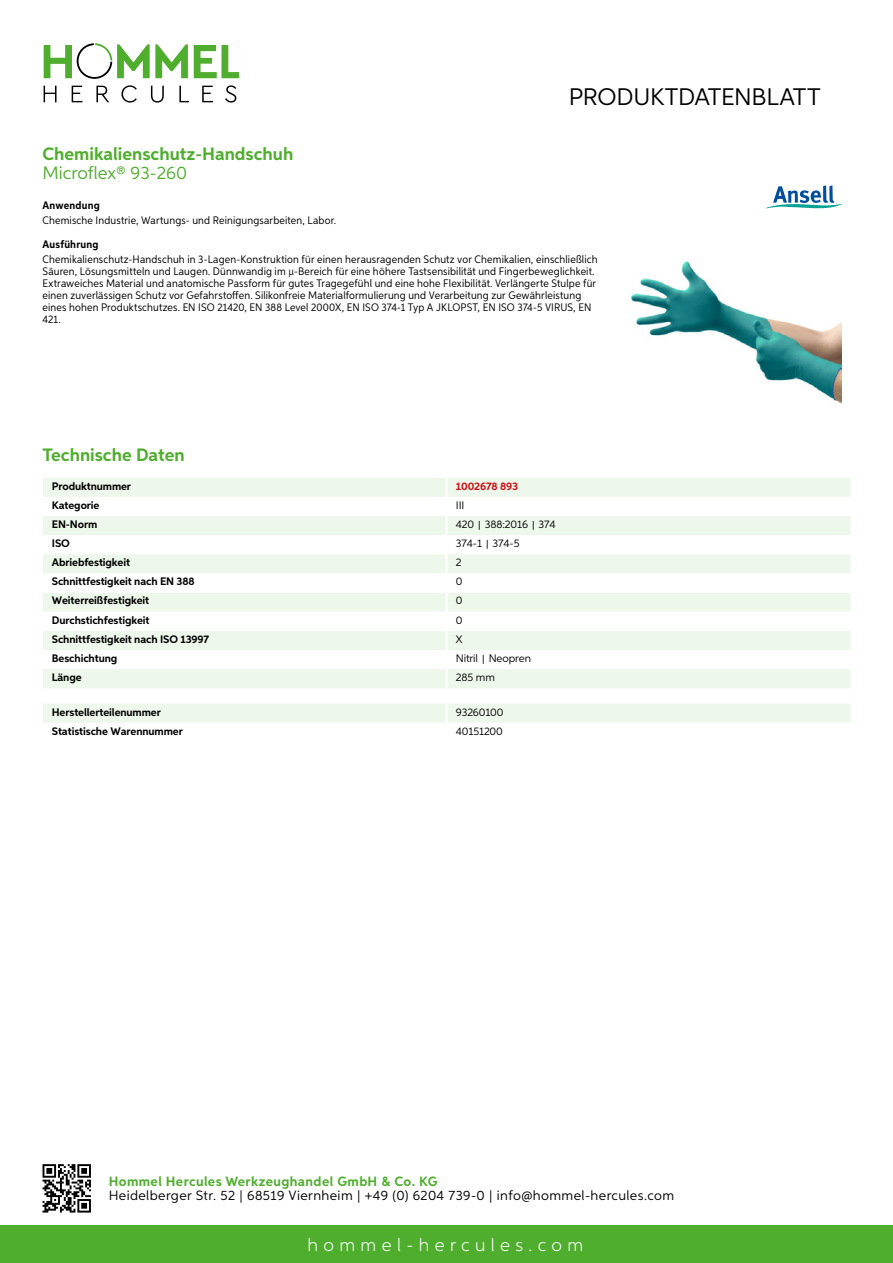
<style>
.page{position:relative;width:893px;height:1263px;background:#fff}
.page>*{position:absolute;margin:0;border:0;box-sizing:border-box;transform-origin:0 0}
.t1{font:24px "Aspira";letter-spacing:-.01em;color:#000}
.t2{font:700 18px "Aspira";color:#50ae2f}
.t3{font:300 18px "Aspira";letter-spacing:.3em;color:#fff}
.t4{font:18px "Aspira";color:#50ae2f}
.t5{font:13.5px "Aspira";letter-spacing:.03em;color:#000}
.t6{font:700 13.5px "Aspira";letter-spacing:.03em;color:#50ae2f}
.t7{font:10.95px/12px "Aspira Nar";letter-spacing:.015em;color:#000}
.t8{font:700 10.95px "Aspira";letter-spacing:-.01em;color:#000}
.t9{font:10.95px "Aspira";letter-spacing:-.01em;color:#000}
.t10{font:700 10.95px "Aspira Nar";letter-spacing:.02em;color:#000}
.t11{font:700 10.95px "Aspira";letter-spacing:-.01em;color:#cd1013}
.s1{font-family:"Wuerth Global";font-size:10.5px}
</style>
<div class="page">
<div style="left:0;top:1226px;width:893px;height:37px;background:#50ae2f"></div>
<svg style="left:43px;top:1164px;width:48px;height:48px"></svg>
<svg style="left:194px;top:45px;width:45px;height:33px"></svg>
<svg style="left:44px;top:43px;width:144px;height:36px"></svg>
<svg style="left:44px;top:86px;width:13px;height:16px"></svg>
<svg style="left:72px;top:86px;width:10px;height:16px"></svg>
<svg style="left:96px;top:86px;width:13px;height:16px"></svg>
<svg style="left:121px;top:85px;width:16px;height:18px"></svg>
<svg style="left:151px;top:86px;width:13px;height:17px"></svg>
<svg style="left:179px;top:86px;width:10px;height:16px"></svg>
<svg style="left:202px;top:86px;width:11px;height:16px"></svg>
<svg style="left:225px;top:85px;width:11px;height:18px"></svg>
<div style="left:43px;top:478px;width:807px;height:210px;background:#eef7eb"></div>
<svg style="left:43px;top:497px;width:807px;height:172px"></svg>
<hr style="left:445px;top:478px;width:3px;height:19px;background:#fff">
<hr style="left:445px;top:497px;width:3px;height:19px;background:#fff">
<hr style="left:445px;top:516px;width:3px;height:19px;background:#fff">
<hr style="left:445px;top:535px;width:3px;height:19px;background:#fff">
<hr style="left:445px;top:554px;width:3px;height:19px;background:#fff">
<hr style="left:445px;top:573px;width:3px;height:19px;background:#fff">
<hr style="left:445px;top:592px;width:3px;height:20px;background:#fff">
<hr style="left:445px;top:612px;width:3px;height:19px;background:#fff">
<hr style="left:445px;top:631px;width:3px;height:19px;background:#fff">
<hr style="left:445px;top:650px;width:3px;height:19px;background:#fff">
<hr style="left:445px;top:669px;width:3px;height:19px;background:#fff">
<div style="left:43px;top:704px;width:807px;height:19px;background:#eef7eb"></div>
<img style="left:631px;top:261px;width:211px;height:143px">
<svg style="left:766px;top:185px;width:76px;height:23px"></svg>
<h1 class="t1" style="left:569px;top:82px;width:253px">Produktdatenblatt</h1>
<h2 class="t2" style="left:43px;top:142px;width:252px">Chemikalienschutz-Handschuh</h2>
<h2 class="t4" style="left:43px;top:162px;width:146px">Microflex® 93-260</h2>
<p class="t10" style="left:43px;top:199px;width:59px">Anwendung</p>
<p class="t7" style="left:43px;top:214px;width:295px">Chemische Industrie, Wartungs- und Reinigungsarbeiten, Labor.</p>
<p class="t10" style="left:43px;top:237px;width:58px">Ausführung</p>
<p class="t7" style="left:43px;top:253px;width:557px">Chemikalienschutz-Handschuh in 3-Lagen-Konstruktion für einen herausragenden Schutz vor Chemikalien, einschließlich Säuren, Lösungsmitteln und Laugen. Dünnwandig im µ-Bereich für eine höhere Tastsensibilität und Fingerbeweglichkeit.<br>Extraweiches Material und anatomische Passform für gutes Tragegefühl und eine hohe Flexibilität. Verlängerte Stulpe für einen zuverlässigen Schutz vor Gefahrstoffen. Silikonfreie Materialformulierung und Verarbeitung zur Gewährleistung eines hohen Produktschutzes. EN ISO 21420, EN 388 Level 2000X, EN ISO 374-1 Typ A JKLOPST, EN ISO 374-5 VIRUS, EN 421.</p>
<h2 class="t2" style="left:43px;top:444px;width:144px">Technische Daten</h2>
<p class="t8" style="left:52px;top:479px;width:81px">Produktnummer</p>
<p class="t11" style="left:456px;top:479px;width:64px">1002678 893</p>
<p class="t8" style="left:52px;top:498px;width:49px">Kategorie</p>
<p class="t9" style="left:456px;top:498px;width:10px">III</p>
<p class="t8" style="left:52px;top:517px;width:47px">EN-Norm</p>
<p class="t9" style="left:456px;top:517px;width:101px">420 <span class="s1">|</span> 388:2016 <span class="s1">|</span> 374</p>
<p class="t8" style="left:52px;top:537px;width:19px">ISO</p>
<p class="t9" style="left:456px;top:537px;width:65px">374-1 <span class="s1">|</span> 374-5</p>
<p class="t8" style="left:52px;top:556px;width:80px">Abriebfestigkeit</p>
<p class="t9" style="left:456px;top:556px;width:7px">2</p>
<p class="t8" style="left:52px;top:575px;width:144px">Schnittfestigkeit nach EN 388</p>
<p class="t9" style="left:456px;top:575px;width:8px">0</p>
<p class="t8" style="left:52px;top:594px;width:99px">Weiterreißfestigkeit</p>
<p class="t9" style="left:456px;top:594px;width:8px">0</p>
<p class="t8" style="left:52px;top:613px;width:99px">Durchstichfestigkeit</p>
<p class="t9" style="left:456px;top:613px;width:8px">0</p>
<p class="t8" style="left:52px;top:632px;width:159px">Schnittfestigkeit nach ISO 13997</p>
<p class="t9" style="left:456px;top:632px;width:8px">X</p>
<p class="t8" style="left:52px;top:651px;width:67px">Beschichtung</p>
<p class="t9" style="left:456px;top:651px;width:77px">N itril <span class="s1">|</span> Neopren</p>
<p class="t8" style="left:52px;top:670px;width:31px">Länge</p>
<p class="t9" style="left:456px;top:671px;width:41px">285 mm</p>
<p class="t8" style="left:52px;top:705px;width:111px">Herstellerteilenummer</p>
<p class="t9" style="left:456px;top:705px;width:49px">93260100</p>
<p class="t8" style="left:52px;top:724px;width:132px">Statistische Warennummer</p>
<p class="t9" style="left:456px;top:724px;width:49px">40151200</p>
<p class="t6" style="left:109px;top:1172px;width:330px">Hommel Hercules Werkzeughandel GmbH &amp; Co. KG</p>
<p class="t5" style="left:109px;top:1187px;width:567px">Heidelberger Str. 52 | 68519 Viernheim | +49 (0) 6204 739-0 | info@hommel-hercules.com</p>
<h2 class="t3" style="left:307px;top:1234px;width:277px">hommel-hercules.com</h2>
</div>
